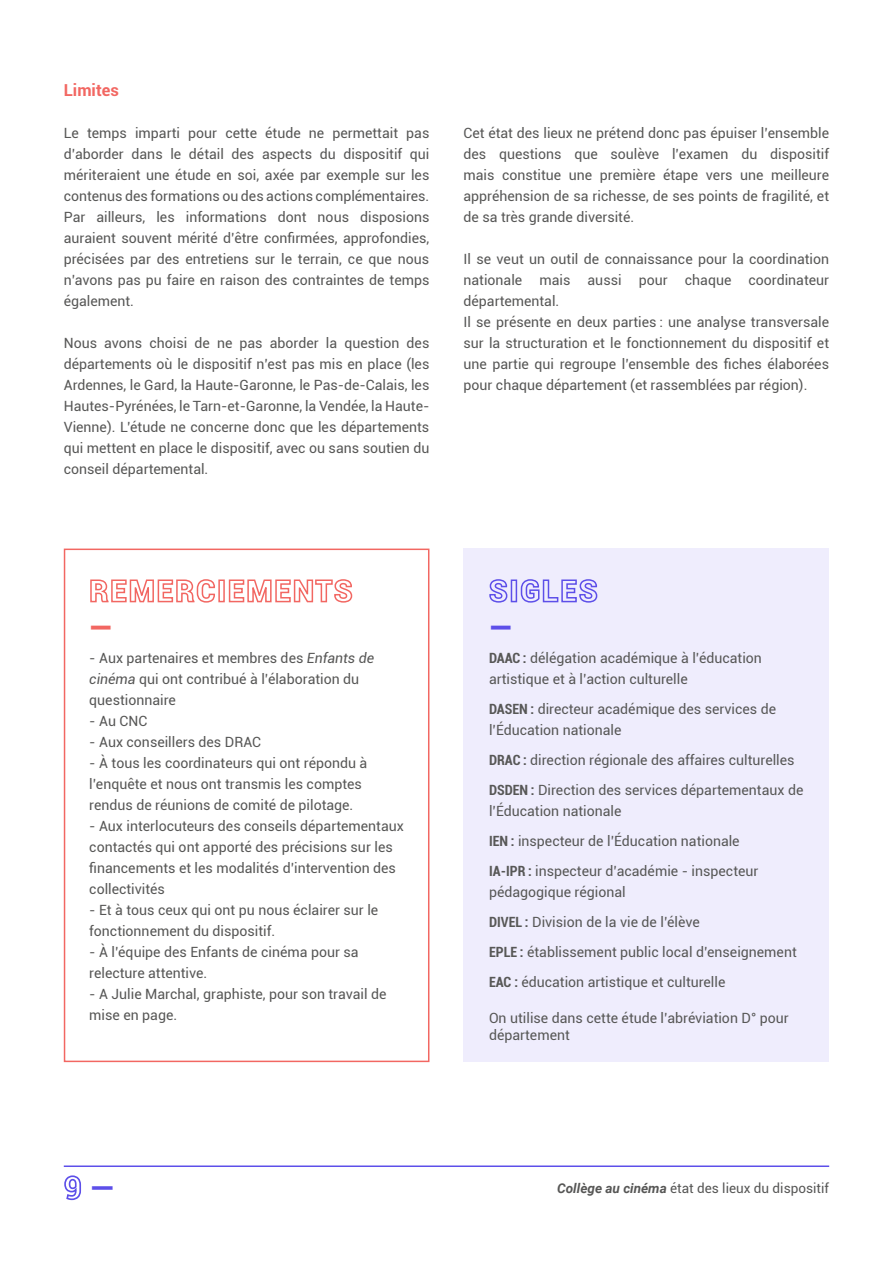
<style>
.page{position:relative;width:893px;height:1263px;background:#fff}
.page>*{position:absolute;margin:0;border:0;box-sizing:border-box;transform-origin:0 0}
.t1{font:700 31.5px "Roboto";color:#5d4fe9}
.t2{font:900 30px "Roboto";color:#5d4fe9}
.t3{font:900 30px "Roboto";color:#f26762}
.t4{font:700 16.5px "Roboto";color:#f26762}
.t5{font:14.1px/21px "Roboto";color:#575756}
.t6{font:13.5px "Roboto";color:#575756}
.s1{font-style:italic}
.s2{font-weight:700;font-stretch:condensed}
.s3{font-weight:700;font-style:italic}
</style>
<div class="page">
<svg style="left:64px;top:1175px;width:17px;height:26px"></svg>
<hr style="left:64px;top:1165px;width:765px;height:2px;background:#5d4fe9">
<div style="left:463px;top:549px;width:366px;height:513px;background:#efedfd"></div>
<div style="left:64px;top:549px;width:365px;height:513px;border:2px solid #f26762"></div>
<svg style="left:489px;top:579px;width:19px;height:24px"></svg>
<div style="left:511px;top:579px;width:6px;height:23px;border:2px solid #5d4fe9"></div>
<svg style="left:520px;top:579px;width:78px;height:24px"></svg>
<svg style="left:90px;top:579px;width:125px;height:24px"></svg>
<div style="left:218px;top:579px;width:7px;height:23px;border:2px solid #f26762"></div>
<svg style="left:228px;top:579px;width:125px;height:24px"></svg>
<p class="t4" style="left:64px;top:78px;width:57px">Limites</p>
<p class="t5" style="left:64px;top:122px;width:367px">Le temps imparti pour cette étude ne permettait pas d’aborder dans le détail des aspects du dispositif qui mériteraient une étude en soi, axée par exemple sur les contenus des formations ou des actions complémentaires.<br>Par ailleurs, les informations dont nous disposions auraient souvent mérité d’être confirmées, approfondies, précisées par des entretiens sur le terrain, ce que nous n’avons pas pu faire en raison des contraintes de temps également.</p>
<p class="t5" style="left:64px;top:332px;width:367px;text-align:justify">Nous avons choisi de ne pas aborder la question des départements où le dispositif n’est pas mis en place (les Ardennes, le Gard, la Haute-Garonne, le Pas-de-Calais, les Hautes-Pyrénées, le Tarn-et-Garonne, la Vendée, la Haute-Vienne). L’étude ne concerne donc que les départements qui mettent en place le dispositif, avec ou sans soutien du conseil départemental.</p>
<p class="t5" style="left:463px;top:122px;width:367px;text-align:justify">Cet état des lieux ne prétend donc pas épuiser l’ensemble des questions que soulève l’examen du dispositif mais constitue une première étape vers une meilleure appréhension de sa richesse, de ses points de fragilité, et de sa très grande diversité.</p>
<p class="t5" style="left:463px;top:248px;width:367px">Il se veut un outil de connaissance pour la coordination nationale mais aussi pour chaque coordinateur départemental.<br>Il se présente en deux parties : une analyse transversale sur la structuration et le fonctionnement du dispositif et une partie qui regroupe l’ensemble des fiches élaborées pour chaque département (et rassemblées par région).</p>
<h2 class="t3" style="left:89px;top:606px;width:26px">—</h2>
<p class="t5" style="left:89px;top:647px;width:286px">- Aux partenaires et membres des <span class="s1">Enfants de cinéma</span> qui ont contribué à l’élaboration du questionnaire</p>
<p class="t5" style="left:89px;top:710px;width:60px">- Au CNC</p>
<p class="t5" style="left:89px;top:731px;width:173px">- Aux conseillers des DRAC</p>
<p class="t5" style="left:89px;top:752px;width:280px">- À tous les coordinateurs qui ont répondu à l’enquête et nous ont transmis les comptes rendus de réunions de comité de pilotage.</p>
<p class="t5" style="left:89px;top:815px;width:316px">- Aux interlocuteurs des conseils départementaux contactés qui ont apporté des précisions sur les financements et les modalités d’intervention des collectivités</p>
<p class="t5" style="left:89px;top:899px;width:290px">- Et à tous ceux qui ont pu nous éclairer sur le fonctionnement du dispositif.</p>
<p class="t5" style="left:89px;top:941px;width:271px">- À l’équipe des Enfants de cinéma pour sa relecture attentive.</p>
<p class="t5" style="left:89px;top:983px;width:299px">- A Julie Marchal, graphiste, pour son travail de mise en page.</p>
<h2 class="t2" style="left:489px;top:606px;width:26px">—</h2>
<p class="t5" style="left:489px;top:647px;width:274px"><span class="s2">DAAC :</span> délégation académique à l’éducation artistique et à l’action culturelle</p>
<p class="t5" style="left:489px;top:698px;width:289px"><span class="s2">DASEN :</span> directeur académique des services de l’Éducation nationale</p>
<p class="t5" style="left:489px;top:744px;width:316px;line-height:30px"><span class="s2">DRAC :</span> direction régionale des affaires culturelles<br><span class="s2">DSDEN :</span> Direction des services départementaux de</p>
<p class="t5" style="left:489px;top:795px;width:271px;line-height:30px">l’Éducation nationale<br><span class="s2">IEN :</span> inspecteur de l’Éducation nationale<br><span class="s2">IA-IPR :</span> inspecteur d’académie - inspecteur</p>
<p class="t5" style="left:489px;top:876px;width:309px;line-height:30px">pédagogique régional<br><span class="s2">DIVEL :</span> Division de la vie de l’élève<br><span class="s2">EPLE :</span> établissement public local d’enseignement <span class="s2">EAC :</span> éducation artistique et culturelle</p>
<p class="t5" style="left:489px;top:1008px;width:301px;line-height:17.7px">On utilise dans cette étude l’abréviation D° pour département</p>
<h1 class="t1" style="left:90px;top:1165px;width:27px">—</h1>
<p class="t6" style="left:557px;top:1178px;width:273px"><span class="s3">Collège au cinéma</span> état des lieux du dispositif</p>
</div>
